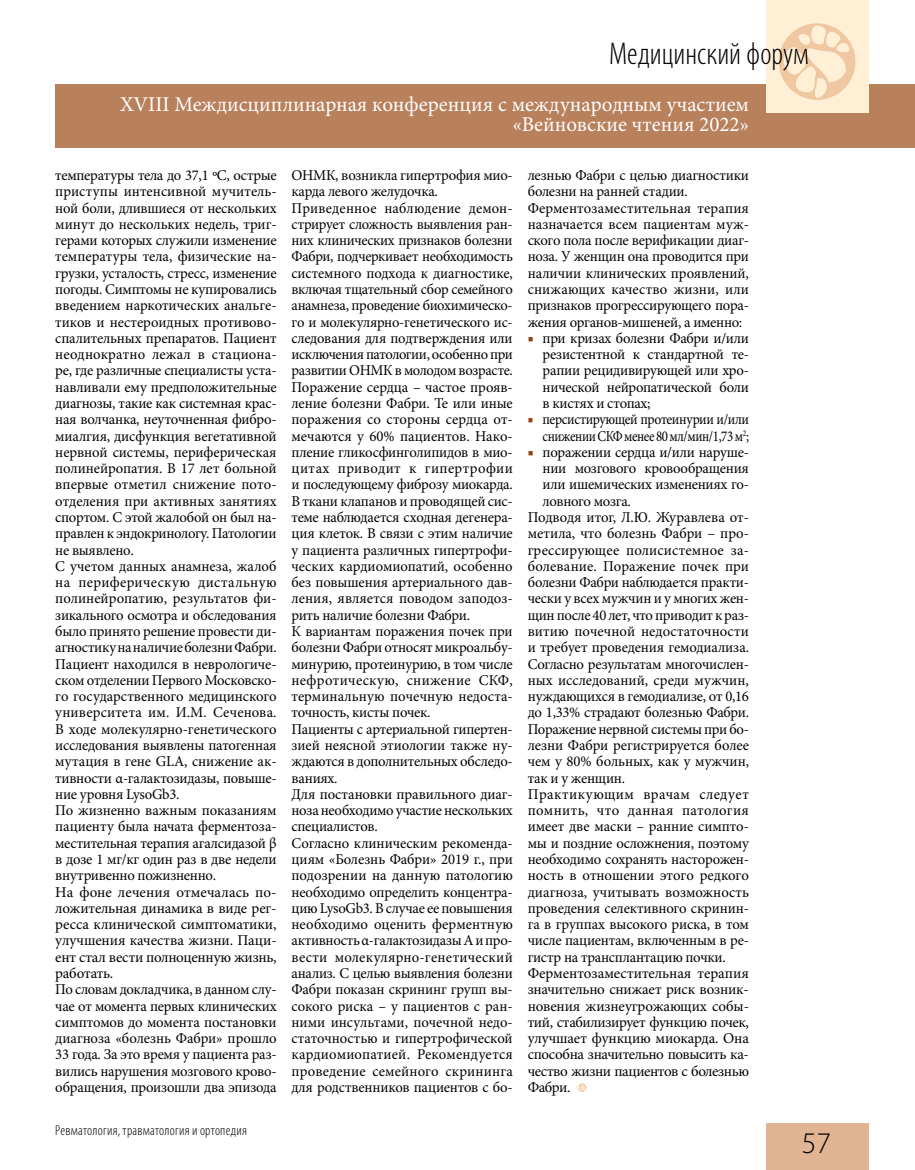
<style>
.page{position:relative;width:915px;height:1170px;background:#fff}
.page>*{position:absolute;margin:0;border:0;box-sizing:border-box;transform-origin:0 0}
.t1{font:300 condensed 31.5px "Myriad Pro";color:#000}
.t2{font:300 30px "Myriad Pro";color:#000}
.t3{font:21px/19.5px "Minion Pro";color:#fff;text-align:right}
.t4{font:15px/16.4px "Minion Pro";letter-spacing:-.01em;color:#000}
.t5{font:15px/16.4px "Minion Pro";letter-spacing:-.03em;color:#000;text-align:right;scale:.91 1}
.t6{font:15px "Minion Pro";letter-spacing:-.03em;color:#000}
.t7{font:15px "Minion Pro";letter-spacing:.01em;color:#000}
.t8{font:15px "Minion Pro";letter-spacing:.025em;color:#000}
.t9{font:15px "Minion Pro";letter-spacing:.03em;color:#000}
.t10{font:300 condensed 14.25px "Myriad Pro";letter-spacing:.015em;color:#000}
.s1{color:#8e4512}
</style>
<div class="page">
<div style="left:55px;top:84px;width:859px;height:63px;background:#b9805c"></div>
<div style="left:765px;top:1123px;width:102px;height:46px;background:#e1b593"></div>
<div style="left:765px;top:0;width:102px;height:113px;background:#ffefd5"></div>
<svg style="left:778px;top:23px;width:77px;height:77px"></svg>
<svg style="left:781px;top:24px;width:69px;height:75px"></svg>
<svg style="left:576px;top:1083px;width:9px;height:8px"></svg>
<h1 class="t1" style="left:608px;top:35px;width:201px">Медицинский форум</h1>
<h3 class="t3" style="left:120px;top:95px;width:630px">XVIII Междисциплинарная конференция c международным участием «Вейновские чтения 2022»</h3>
<p class="t4" style="left:55px;top:167px;width:223px">температуры тела до 37,1 ºC, острые приступы интенсивной мучитель&shy;ной боли, длившиеся от нескольких минут до нескольких недель, триг&shy;герами которых служили изменение температуры тела, физические на&shy;грузки, усталость, стресс, изменение погоды. Симптомы не купировались введением наркотических анальге&shy;тиков и нестероидных противово&shy;спалительных препаратов. Пациент неоднократно лежал в стациона&shy;ре, где различные специалисты уста&shy;навливали ему предположительные диагнозы, такие как системная крас&shy;ная волчанка, неуточненная фибро&shy;миалгия, дисфункция вегетативной нервной системы, периферическая полинейропатия. В 17 лет больной впервые отметил снижение пото&shy;отделения при активных занятиях спортом. С этой жалобой он был на&shy;правлен к эндокринологу. Патологии не выявлено.<br>С учетом данных анамнеза, жалоб на периферическую дистальную полинейропатию, результатов фи&shy;зикального осмотра и обследования было принято решение провести ди&shy;агностику на наличие болезни Фабри.<br>Пациент находился в неврологиче&shy;ском отделении Первого Московско&shy;го государственного медицинского университета им. И.М. Сеченова.<br>В ходе молекулярно-генетического исследования выявлены патогенная мутация в гене GLA, снижение ак&shy;тивности α-галактозидазы, повыше&shy;ние уровня LysoGb3.<br>По жизненно важным показаниям пациенту была начата ферментоза&shy;местительная терапия агалсидазой β в дозе 1 мг/кг один раз в две недели внутривенно пожизненно.<br>На фоне лечения отмечалась по&shy;ложительная динамика в виде рег&shy;ресса клинической симптоматики, улучшения качества жизни. Паци&shy;ент стал вести полноценную жизнь, работать.<br>По словам докладчика, в данном слу&shy;чае от момента первых клинических симптомов до момента постановки диагноза «болезнь Фабри» прошло 33 года. За это время у пациента раз&shy;вились нарушения мозгового крово&shy;обращения, произошли два эпизода</p>
<p class="t4" style="left:291px;top:167px;width:223px">ОНМК, возникла гипертрофия мио&shy;карда левого желудочка.<br>Приведенное наблюдение демон&shy;стрирует сложность выявления ран&shy;них клинических признаков болезни<br>Фабри, подчеркивает необходимость системного подхода к диагностике, включая тщательный сбор семейного анамнеза, проведение биохимическо&shy;го и молекулярно-генетического ис&shy;следования для подтверждения или исключения патологии, особенно при развитии ОНМК в молодом возрасте.<br>Поражение сердца – частое прояв&shy;ление болезни Фабри. Те или иные поражения со стороны сердца от&shy;мечаются у 60% пациентов. Нако&shy;пление гликосфинголипидов в мио&shy;цитах приводит к гипертрофии и последующему фиброзу миокарда.<br>В ткани клапанов и проводящей сис&shy;теме наблюдается сходная дегенера&shy;ция клеток. В связи с этим наличие у пациента различных гипертрофи&shy;ческих кардиомиопатий, особенно без повышения артериального дав&shy;ления, является поводом заподоз&shy;рить наличие болезни Фабри.<br>К вариантам поражения почек при болезни Фабри относят микроальбу&shy;минурию, протеинурию, в том числе нефротическую, снижение СКФ, терминальную почечную недоста&shy;точность, кисты почек.<br>Пациенты с артериальной гипертен&shy;зией неясной этиологии также ну&shy;ждаются в дополнительных обследо&shy;ваниях.<br>Для постановки правильного диаг&shy;ноза необходимо участие нескольких специалистов.<br>Согласно клиническим рекоменда&shy;циям «Болезнь Фабри» 2019 г., при подозрении на данную патологию необходимо определить концентра&shy;цию LysoGb3. В случае ее повышения необходимо оценить ферментную активность α-галактозидазы А и про&shy;вести молекулярно-генетический анализ. С целью выявления болезни<br>Фабри показан скрининг групп вы&shy;сокого риска – у пациентов с ран&shy;ними инсультами, почечной недо&shy;статочностью и гипертрофической кардиомиопатией. Рекомендуется проведение семейного скрининга для родственников пациентов с бо-</p>
<p class="t4" style="left:527px;top:167px;width:223px">лезнью Фабри с целью диагностики болезни на ранней стадии.<br>Ферментозаместительная терапия назначается всем пациентам муж&shy;ского пола после верификации диаг&shy;ноза. У женщин она проводится при наличии клинических проявлений, снижающих качество жизни, или признаков прогрессирующего пора&shy;жения органов-мишеней, а именно:</p>
<p class="t4" style="left:542px;top:330px;width:208px;text-align:justify;text-indent:-15px"><span class="s1">■</span> при кризах болезни Фабри и/или резистентной к стандартной те&shy;рапии рецидивирующей или хро&shy;нической нейропатической боли в кистях и стопах;</p>
<p class="t5" style="left:527px;top:411px;width:244px"><span class="s1">■</span> персистирующей протеинурии и/или снижении СКФ менее 80 мл/мин/1,73 м<sup>2</sup>;</p>
<p class="t4" style="left:527px;top:444px;width:223px"><span class="s1">■</span> поражении сердца и/или наруше-</p>
<p class="t4" style="left:542px;top:460px;width:208px">нии мозгового кровообращения</p>
<p class="t4" style="left:542px;top:476px;width:208px">или ишемических изменениях го-</p>
<p class="t4" style="left:542px;top:493px;width:90px">ловного мозга.</p>
<p class="t4" style="left:527px;top:509px;width:223px">Подводя итог, Л.Ю. Журавлева от-</p>
<p class="t4" style="left:527px;top:525px;width:223px">метила, что болезнь Фабри – про-</p>
<p class="t7" style="left:527px;top:539px;width:223px">грессирующее полисистемное за-</p>
<p class="t7" style="left:527px;top:556px;width:223px">болевание. Поражение почек при</p>
<p class="t4" style="left:527px;top:574px;width:223px">болезни Фабри наблюдается практи-</p>
<p class="t4" style="left:527px;top:590px;width:223px">чески у всех мужчин и у многих жен-</p>
<p class="t4" style="left:527px;top:606px;width:223px">щин после 40 лет, что приводит к раз-</p>
<p class="t4" style="left:527px;top:623px;width:223px">витию почечной недостаточности</p>
<p class="t4" style="left:527px;top:639px;width:223px">и требует проведения гемодиализа.</p>
<p class="t4" style="left:527px;top:655px;width:223px">Согласно результатам многочислен-</p>
<p class="t4" style="left:527px;top:672px;width:223px">ных исследований, среди мужчин,</p>
<p class="t4" style="left:527px;top:688px;width:223px">нуждающихся в гемодиализе, от 0,16</p>
<p class="t4" style="left:527px;top:704px;width:223px">до 1,33% страдают болезнью Фабри.</p>
<p class="t4" style="left:527px;top:720px;width:223px">Поражение нервной системы при бо-</p>
<p class="t4" style="left:527px;top:737px;width:223px">лезни Фабри регистрируется более</p>
<p class="t4" style="left:527px;top:753px;width:223px">чем у 80% больных, как у мужчин,</p>
<p class="t4" style="left:527px;top:769px;width:99px">так и у женщин.</p>
<p class="t9" style="left:527px;top:784px;width:223px">Практикующим врачам следует</p>
<p class="t8" style="left:527px;top:800px;width:223px">помнить, что данная патология</p>
<p class="t4" style="left:527px;top:818px;width:223px">имеет две маски – ранние симпто-</p>
<p class="t4" style="left:527px;top:834px;width:223px">мы и поздние осложнения, поэтому</p>
<p class="t4" style="left:527px;top:851px;width:223px">необходимо сохранять насторожен-</p>
<p class="t4" style="left:527px;top:867px;width:223px">ность в отношении этого редкого</p>
<p class="t4" style="left:527px;top:883px;width:223px">диагноза, учитывать возможность</p>
<p class="t4" style="left:527px;top:899px;width:223px">проведения селективного скринин-</p>
<p class="t4" style="left:527px;top:916px;width:223px">га в группах высокого риска, в том</p>
<p class="t4" style="left:527px;top:932px;width:223px">числе пациентам, включенным в ре-</p>
<p class="t4" style="left:527px;top:948px;width:199px">гистр на трансплантацию почки.</p>
<p class="t4" style="left:527px;top:964px;width:223px">Ферментозаместительная терапия</p>
<p class="t4" style="left:527px;top:981px;width:223px">значительно снижает риск возник-</p>
<p class="t4" style="left:527px;top:997px;width:223px">новения жизнеугрожающих собы-</p>
<p class="t6" style="left:527px;top:1011px;width:223px">тий, стабилизирует функцию почек,</p>
<p class="t4" style="left:527px;top:1030px;width:223px">улучшает функцию миокарда. Она</p>
<p class="t4" style="left:527px;top:1046px;width:223px">способна значительно повысить ка-</p>
<p class="t6" style="left:527px;top:1060px;width:223px">чество жизни пациентов с болезнью</p>
<p class="t4" style="left:527px;top:1078px;width:44px">Фабри.</p>
<p class="t10" style="left:55px;top:1121px;width:193px">Ревматология, травматология и ортопедия</p>
<h2 class="t2" style="left:801px;top:1126px;width:31px">57</h2>
</div>
